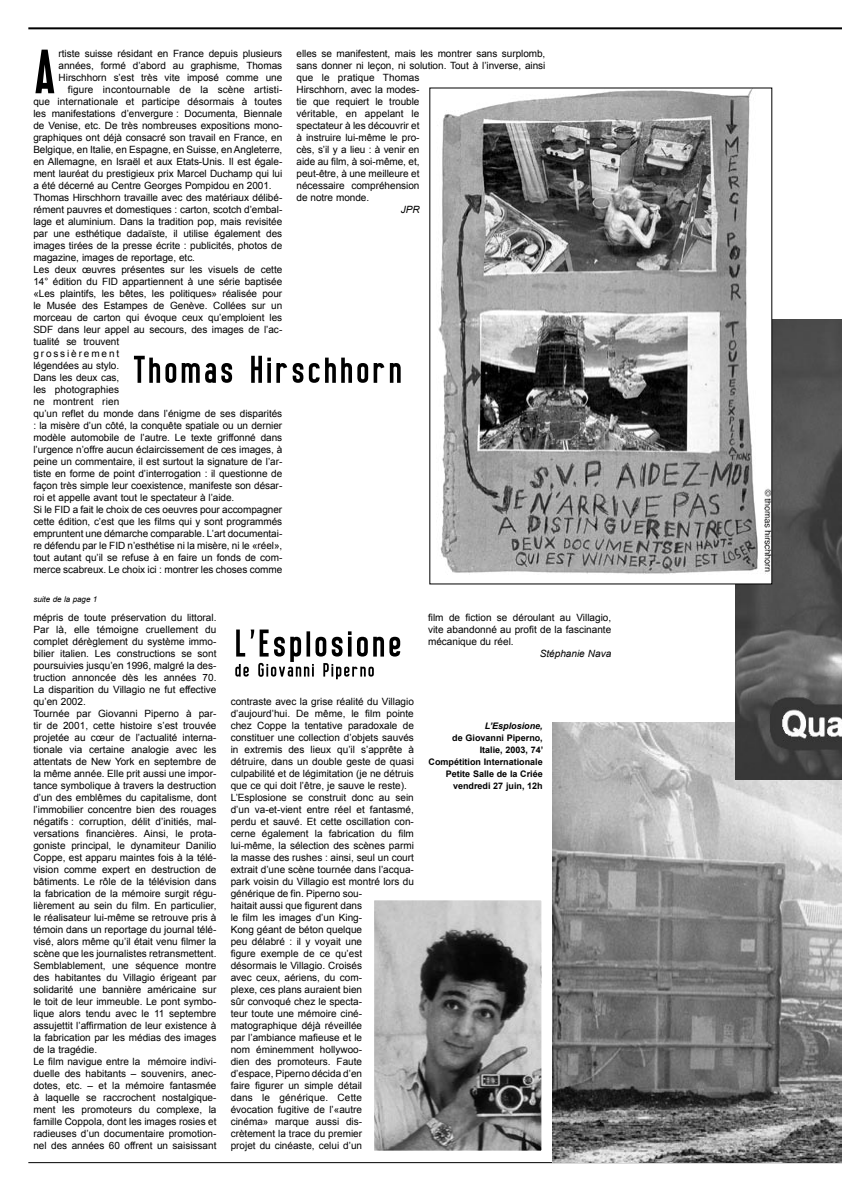
<style>
.page{position:relative;width:842px;height:1191px;background:#fff}
.page>*{position:absolute;margin:0;border:0;box-sizing:border-box;transform-origin:0 0}
.txt_courant{font:10px/12px "Arial";color:#000;text-align:justify}
.txt_courant_let{font:10px "Arial";letter-spacing:-.005em;color:#000}
.txt_courant_let-2{font:10px "Arial";letter-spacing:.015em;color:#000}
.txt_courant-2{font:italic 10px "Arial";color:#000}
.signature{font:italic 10px "Arial";color:#000}
.txt_courant-3{font:700 9px/12px "Arial";color:#000;text-align:right}
.t1{font:italic 8px "Arial";color:#000}
.s1{font-style:italic}
</style>
<div class="page">
<hr style="left:28px;top:27px;width:814px;height:2px;background:#000">
<hr style="left:28px;top:1162px;width:814px;height:1px;background:#000">
<img style="left:375px;top:901px;width:165px;height:248px">
<div style="left:372px;top:898px;width:171px;height:254px;border:2px solid #fff"></div>
<img style="left:553px;top:723px;width:289px;height:439px">
<img style="left:735px;top:319px;width:107px;height:460px">
<img style="left:438px;top:90px;width:332px;height:492px">
<svg style="left:35px;top:50px;width:19px;height:43px"></svg>
<svg style="left:134px;top:356px;width:267px;height:27px"></svg>
<svg style="left:235px;top:629px;width:165px;height:50px"></svg>
<p class="txt_courant_let" style="left:59px;top:48px;width:225px">rtiste suisse résidant en France depuis plusieurs</p>
<p class="txt_courant_let" style="left:59px;top:60px;width:225px">années, formé d’abord au graphisme, Thomas</p>
<p class="txt_courant_let" style="left:59px;top:72px;width:225px">Hirschhorn s’est très vite imposé comme une</p>
<p class="txt_courant_let-2" style="left:68px;top:84px;width:216px">figure incontournable de la scène artisti-</p>
<p class="txt_courant_let" style="left:33px;top:96px;width:250px">que internationale et participe désormais à toutes</p>
<p class="txt_courant_let" style="left:33px;top:108px;width:250px">les manifestations d’envergure : Documenta, Biennale</p>
<p class="txt_courant_let" style="left:33px;top:120px;width:250px">de Venise, etc. De très nombreuses expositions mono-</p>
<p class="txt_courant_let" style="left:33px;top:132px;width:250px">graphiques ont déjà consacré son travail en France, en</p>
<p class="txt_courant_let" style="left:33px;top:144px;width:250px">Belgique, en Italie, en Espagne, en Suisse, en Angleterre,</p>
<p class="txt_courant_let" style="left:33px;top:156px;width:250px">en Allemagne, en Israël et aux Etats-Unis. Il est égale-</p>
<p class="txt_courant_let" style="left:33px;top:168px;width:250px">ment lauréat du prestigieux prix Marcel Duchamp qui lui</p>
<p class="txt_courant_let" style="left:33px;top:180px;width:240px">a été décerné au Centre Georges Pompidou en 2001.</p>
<p class="txt_courant" style="left:33px;top:191px;width:250px">Thomas Hirschhorn travaille avec des matériaux délibé&shy;rément pauvres et domestiques : carton, scotch d’embal&shy;lage et aluminium. Dans la tradition pop, mais revisitée par une esthétique dadaïste, il utilise également des images tirées de la presse écrite : publicités, photos de magazine, images de reportage, etc.</p>
<p class="txt_courant" style="left:33px;top:263px;width:250px;text-align:left">Les deux œuvres présentes sur les visuels de cette 14° édition du FID appartiennent à une série baptisée «Les plaintifs, les bêtes, les politiques» réalisée pour le Musée des Estampes de Genève. Collées sur un morceau de carton qui évoque ceux qu’emploient les SDF dans leur appel au secours, des images de l’ac&shy;tualité se trouvent<br>grossièrement<br>légendées au stylo.<br>Dans les deux cas,<br>les photographies<br>ne montrent rien<br>qu’un reflet du monde dans l’énigme de ses disparités : la misère d’un côté, la conquête spatiale ou un dernier modèle automobile de l’autre. Le texte griffonné dans l’urgence n’offre aucun éclaircissement de ces images, à peine un commentaire, il est surtout la signature de l’ar&shy;tiste en forme de point d’interrogation : il questionne de façon très simple leur coexistence, manifeste son désar&shy;roi et appelle avant tout le spectateur à l’aide.</p>
<p class="txt_courant" style="left:33px;top:503px;width:250px">Si le FID a fait le choix de ces oeuvres pour accompagner cette édition, c’est que les films qui y sont programmés empruntent une démarche comparable. L’art documentai&shy;re défendu par le FID n’esthétise ni la misère, ni le «réel», tout autant qu’il se refuse à en faire un fonds de com&shy;merce scabreux. Le choix ici : montrer les choses comme</p>
<p class="t1" style="left:33px;top:594px;width:66px">suite de la page 1</p>
<p class="txt_courant" style="left:296px;top:47px;width:250px;text-align:left">elles se manifestent, mais les montrer sans surplomb, sans donner ni leçon, ni solution. Tout à l’inverse, ainsi que le pratique Thomas<br>Hirschhorn, avec la modes-<br>tie que requiert le trouble<br>véritable, en appelant le<br>spectateur à les découvrir et<br>à instruire lui-même le pro-<br>cès, s’il y a lieu : à venir en<br>aide au film, à soi-même, et,<br>peut-être, à une meilleure et<br>nécessaire compréhension<br>de notre monde.</p>
<p class="signature" style="left:401px;top:204px;width:20px">JPR</p>
<p class="txt_courant" style="left:33px;top:611px;width:185px">mépris de toute préservation du littoral.<br>Par là, elle témoigne cruellement du complet dérèglement du système immo&shy;bilier italien. Les constructions se sont poursuivies jusqu’en 1996, malgré la des&shy;truction annoncée dès les années 70.<br>La disparition du Villagio ne fut effective qu’en 2002.</p>
<p class="txt_courant" style="left:33px;top:707px;width:185px">Tournée par Giovanni Piperno à par&shy;tir de 2001, cette histoire s’est trouvée projetée au cœur de l’actualité interna&shy;tionale via certaine analogie avec les attentats de New York en septembre de la même année. Elle prit aussi une impor&shy;tance symbolique à travers la destruction d’un des emblêmes du capitalisme, dont l’immobilier concentre bien des rouages négatifs : corruption, délit d’initiés, mal&shy;versations financières. Ainsi, le prota&shy;goniste principal, le dynamiteur Danilio Coppe, est apparu maintes fois à la télé&shy;vision comme expert en destruction de bâtiments. Le rôle de la télévision dans la fabrication de la mémoire surgit régu&shy;lièrement au sein du film. En particulier, le réalisateur lui-même se retrouve pris à témoin dans un reportage du journal télé&shy;visé, alors même qu’il était venu filmer la scène que les journalistes retransmettent.<br>Semblablement, une séquence montre des habitantes du Villagio érigeant par solidarité une bannière américaine sur le toit de leur immeuble. Le pont symbo&shy;lique alors tendu avec le 11 septembre assujettit l’affirmation de leur existence à la fabrication par les médias des images de la tragédie.</p>
<p class="txt_courant" style="left:33px;top:1055px;width:185px">Le film navigue entre la mémoire indivi&shy;duelle des habitants – souvenirs, anec&shy;dotes, etc. – et la mémoire fantasmée à laquelle se raccrochent nostalgique&shy;ment les promoteurs du complexe, la famille Coppola, dont les images rosies et radieuses d’un documentaire promotion&shy;nel des années 60 offrent un saisissant</p>
<p class="txt_courant" style="left:231px;top:695px;width:185px">contraste avec la grise réalité du Villagio d’aujourd’hui. De même, le film pointe chez Coppe la tentative paradoxale de constituer une collection d’objets sauvés in extremis des lieux qu’il s’apprête à détruire, dans un double geste de quasi culpabilité et de légimitation (je ne détruis que ce qui doit l’être, je sauve le reste).</p>
<p class="txt_courant" style="left:231px;top:791px;width:185px;text-align:left">L’Esplosione se construit donc au sein d’un va-et-vient entre réel et fantasmé, perdu et sauvé. Et cette oscillation con&shy;cerne également la fabrication du film lui-même, la sélection des scènes parmi la masse des rushes : ainsi, seul un court extrait d’une scène tournée dans l’acqua&shy;park voisin du Villagio est montré lors du générique de fin. Piperno sou-<br>haitait aussi que figurent dans<br>le film les images d’un King-<br>Kong géant de béton quelque<br>peu délabré : il y voyait une<br>figure exemple de ce qu’est<br>désormais le Villagio. Croisés<br>avec ceux, aériens, du com-<br>plexe, ces plans auraient bien<br>sûr convoqué chez le specta-<br>teur toute une mémoire ciné&shy;matographique déjà réveillée<br>par l’ambiance mafieuse et le<br>nom éminemment hollywoo-<br>dien des promoteurs. Faute<br>d’espace, Piperno décida d’en<br>faire figurer un simple détail<br>dans le générique. Cette<br>évocation fugitive de l’«autre<br>cinéma» marque aussi dis-<br>crètement la trace du premier<br>projet du cinéaste, celui d’un</p>
<p class="txt_courant" style="left:428px;top:611px;width:185px">film de fiction se déroulant au Villagio, vite abandonné au profit de la fascinante mécanique du réel.</p>
<p class="txt_courant-2" style="left:540px;top:648px;width:73px">Stéphanie Nava</p>
<p class="txt_courant-3" style="left:429px;top:720px;width:116px"><span class="s1">L’Esplosione,<br></span>de Giovanni Piperno,<br>Italie, 2003, 74’<br>Compétition Internationale<br>Petite Salle de la Criée vendredi 27 juin, 12h</p>
</div>
